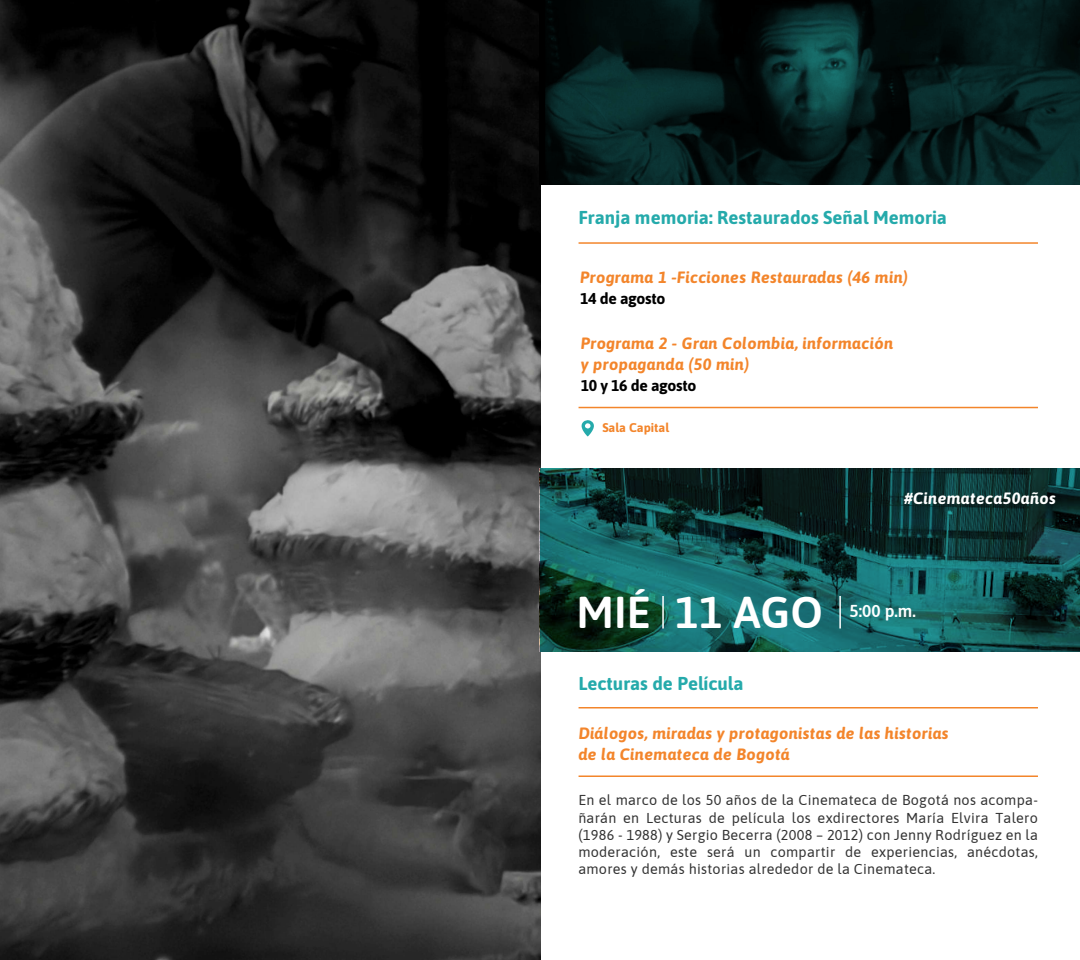
<style>
.page{position:relative;width:1080px;height:960px;background:#fff}
.page>*{position:absolute;margin:0;border:0;box-sizing:border-box;transform-origin:0 0}
.t1{font:600 44.55px "Asap";color:#fff}
.t2{font:700 18.6px "Asap";color:#25aaab}
.t3{font:600 17.2px "Asap";color:#fff}
.t4{font:italic 700 16.3px/21.1px "Asap";letter-spacing:.02em;color:#f3852b}
.t5{font:italic 700 16.3px "Asap";letter-spacing:.02em;color:#fff}
.t6{font:700 15.75px "Asap";letter-spacing:-.02em;color:#000}
.t7{font:14.35px/17.2px "Asap";letter-spacing:.02em;color:#333;text-align:justify}
.t8{font:700 12.6px "Asap";color:#f3852b}
</style>
<div class="page">
<img style="left:0;top:0;width:540px;height:960px">
<svg style="left:540px;top:468px;width:540px;height:184px;background:#114948"></svg>
<hr style="left:578px;top:707px;width:459px;height:1px;background:#f3852b">
<hr style="left:578px;top:776px;width:459px;height:1px;background:#f3852b">
<svg style="left:540px;top:0;width:540px;height:184px;background:#051c1c"></svg>
<hr style="left:839px;top:596px;width:1px;height:32px;background:#fff">
<hr style="left:662px;top:596px;width:2px;height:32px;background:#fff">
<hr style="left:578px;top:242px;width:459px;height:2px;background:#f3852b">
<hr style="left:578px;top:407px;width:459px;height:1px;background:#f3852b">
<svg style="left:581px;top:420px;width:13px;height:16px"></svg>
<p class="t2" style="left:578px;top:205px;width:370px">Franja memoria: Restaurados Señal Memoria</p>
<p class="t4" style="left:580px;top:266px;width:329px">Programa 1 -Ficciones Restauradas (46 min)</p>
<p class="t6" style="left:580px;top:288px;width:87px">14 de agosto</p>
<p class="t4" style="left:580px;top:332px;width:314px">Programa 2 - Gran Colombia, información y propaganda (50 min)</p>
<p class="t6" style="left:580px;top:375px;width:117px">10 y 16 de agosto</p>
<p class="t8" style="left:602px;top:419px;width:68px">Sala Capital</p>
<p class="t5" style="left:904px;top:487px;width:153px">#Cinemateca50años</p>
<h1 class="t1" style="left:576px;top:581px;width:248px">MIÉ 11 AGO</h1>
<p class="t2" style="left:578px;top:670px;width:166px">Lecturas de Película</p>
<p class="t3" style="left:849px;top:599px;width:68px">5:00 p.m.</p>
<p class="t4" style="left:578px;top:722px;width:372px">Diálogos, miradas y protagonistas de las historias de la Cinemateca de Bogotá</p>
<p class="t7" style="left:578px;top:791px;width:461px">En el marco de los 50 años de la Cinemateca de Bogotá nos acompa&shy;ñarán en Lecturas de película los exdirectores María Elvira Talero (1986 - 1988) y Sergio Becerra (2008 – 2012) con Jenny Rodríguez en la moderación, este será un compartir de experiencias, anécdotas, amores y demás historias alrededor de la Cinemateca.</p>
</div>
